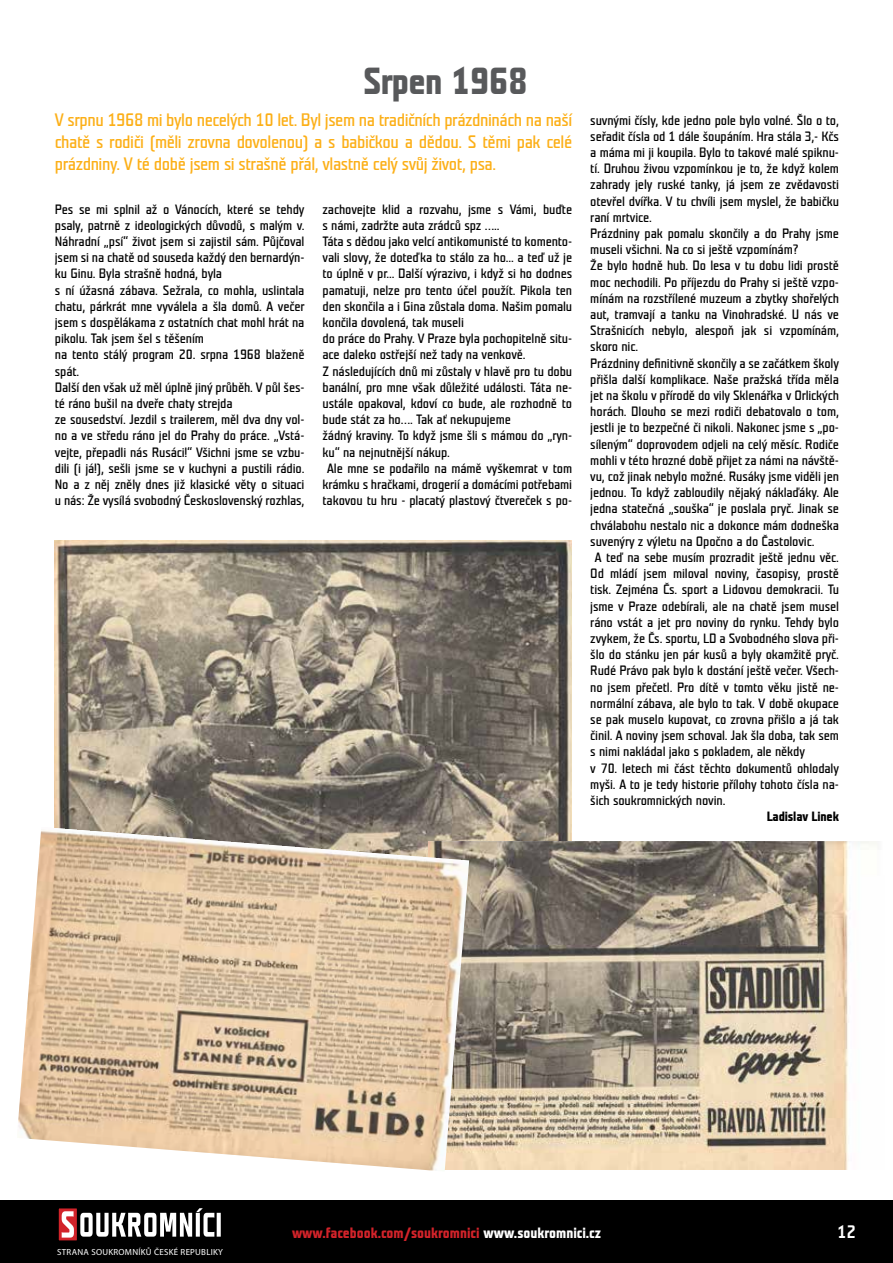
<style>
.page{position:relative;width:893px;height:1263px;background:#fff}
.page>*{position:absolute;margin:0;border:0;box-sizing:border-box;transform-origin:0 0}
.t1{font:700 37.5px "Teuton Normal CE";letter-spacing:-.02em;color:#58595b}
.t2{font:18px/21.6px "Teuton Normal CE";letter-spacing:-.025em;color:#fcaf17;text-align:justify}
.t3{font:18px "Teuton Fett";color:#fff}
.t4{font:700 15px "Teuton Normal CE";color:#d2232a}
.t5{font:13.5px/16.2px "Teuton Normal CE";letter-spacing:-.01em;color:#000}
.t6{font:700 13.5px "Teuton Normal CE";letter-spacing:-.01em;color:#000}
.t7{font:8.85px "Myriad Pro";letter-spacing:.03em;color:#fff}
.s1{color:#fff}
</style>
<div class="page">
<div style="left:0;top:1200px;width:893px;height:63px;background:#000"></div>
<div style="left:58px;top:1207px;width:20px;height:34px;background:#d2232a"></div>
<div style="left:56px;top:1206px;width:23px;height:37px;border:2px solid #000"></div>
<svg style="left:62px;top:1211px;width:12px;height:26px"></svg>
<svg style="left:80px;top:1208px;width:141px;height:28px"></svg>
<img style="left:54px;top:540px;width:517px;height:301px">
<img style="left:469px;top:841px;width:409px;height:328px">
<img style="left:18px;top:827px;width:451px;height:344px">
<h1 class="t1" style="left:363px;top:62px;width:166px">Srpen 1968</h1>
<h2 class="t2" style="left:55px;top:110px;width:519px">V srpnu 1968 mi bylo necelých 10 let. Byl jsem na tradičních prázdninách na naší chatě s rodiči (měli zrovna dovolenou) a s babičkou a dědou. S těmi pak celé prázdniny. V té době jsem si strašně přál, vlastně celý svůj život, psa.</h2>
<p class="t5" style="left:55px;top:201px;width:251px">Pes se mi splnil až o Vánocích, které se tehdy psaly, patrně z ideologických důvodů, s malým v.<br>Náhradní „psí“ život jsem si zajistil sám. Půjčoval jsem si na chatě od souseda každý den bernardýn&shy;ku Ginu. Byla strašně hodná, byla<br>s ní úžasná zábava. Sežrala, co mohla, uslintala chatu, párkrát mne vyválela a šla domů. A večer jsem s dospělákama z ostatních chat mohl hrát na pikolu. Tak jsem šel s těšením<br>na tento stálý program 20. srpna 1968 blaženě spát.<br>Další den však už měl úplně jiný průběh. V půl šes&shy;té ráno bušil na dveře chaty strejda<br>ze sousedství. Jezdil s trailerem, měl dva dny vol&shy;no a ve středu ráno jel do Prahy do práce. „Vstá&shy;vejte, přepadli nás Rusáci!“ Všichni jsme se vzbu&shy;dili (i já!), sešli jsme se v kuchyni a pustili rádio.<br>No a z něj zněly dnes již klasické věty o situaci u nás: Že vysílá svobodný Československý rozhlas,</p>
<p class="t5" style="left:323px;top:201px;width:251px">zachovejte klid a rozvahu, jsme s Vámi, buďte</p>
<p class="t5" style="left:323px;top:217px;width:178px">s námi, zadržte auta zrádců spz …..</p>
<p class="t5" style="left:323px;top:234px;width:251px">Táta s dědou jako velcí antikomunisté to komento-</p>
<p class="t5" style="left:323px;top:250px;width:251px">vali slovy, že doteďka to stálo za ho... a teď už je</p>
<p class="t5" style="left:323px;top:266px;width:251px">to úplně v pr... Další výrazivo, i když si ho dodnes</p>
<p class="t5" style="left:323px;top:282px;width:251px">pamatuji, nelze pro tento účel použít. Pikola ten</p>
<p class="t5" style="left:323px;top:298px;width:251px">den skončila a i Gina zůstala doma. Našim pomalu</p>
<p class="t5" style="left:323px;top:315px;width:143px">končila dovolená, tak museli</p>
<p class="t5" style="left:323px;top:331px;width:251px">do práce do Prahy. V Praze byla pochopitelně situ-</p>
<p class="t5" style="left:323px;top:347px;width:205px">ace daleko ostřejší než tady na venkově.</p>
<p class="t5" style="left:323px;top:363px;width:251px">Z následujících dnů mi zůstaly v hlavě pro tu dobu</p>
<p class="t5" style="left:323px;top:379px;width:251px">banální, pro mne však důležité události. Táta ne-</p>
<p class="t5" style="left:323px;top:396px;width:251px">ustále opakoval, kdoví co bude, ale rozhodně to</p>
<p class="t5" style="left:323px;top:412px;width:190px">bude stát za ho…. Tak ať nekupujeme</p>
<p class="t5" style="left:323px;top:428px;width:251px">žádný kraviny. To když jsme šli s mámou do „ryn-</p>
<p class="t5" style="left:323px;top:444px;width:129px">ku“ na nejnutnější nákup.</p>
<p class="t5" style="left:327px;top:460px;width:246px">Ale mne se podařilo na mámě vyškemrat v tom</p>
<p class="t5" style="left:323px;top:477px;width:251px">krámku s hračkami, drogerií a domácími potřebami</p>
<p class="t5" style="left:323px;top:493px;width:251px">takovou tu hru - placatý plastový čtvereček s po-</p>
<p class="t5" style="left:590px;top:112px;width:250px">suvnými čísly, kde jedno pole bylo volné. Šlo o to,</p>
<p class="t5" style="left:590px;top:129px;width:250px">seřadit čísla od 1 dále šoupáním. Hra stála 3,- Kčs</p>
<p class="t5" style="left:590px;top:145px;width:250px">a máma mi ji koupila. Bylo to takové malé spiknu-</p>
<p class="t5" style="left:590px;top:161px;width:250px">tí. Druhou živou vzpomínkou je to, že když kolem</p>
<p class="t5" style="left:590px;top:177px;width:250px">zahrady jely ruské tanky, já jsem ze zvědavosti</p>
<p class="t5" style="left:590px;top:193px;width:250px">otevřel dvířka. V tu chvíli jsem myslel, že babičku</p>
<p class="t5" style="left:590px;top:210px;width:63px">raní mrtvice.</p>
<p class="t5" style="left:590px;top:226px;width:250px">Prázdniny pak pomalu skončily a do Prahy jsme</p>
<p class="t5" style="left:590px;top:242px;width:209px">museli všichni. Na co si ještě vzpomínám?</p>
<p class="t5" style="left:590px;top:258px;width:250px">Že bylo hodně hub. Do lesa v tu dobu lidi prostě</p>
<p class="t5" style="left:590px;top:274px;width:250px">moc nechodili. Po příjezdu do Prahy si ještě vzpo-</p>
<p class="t5" style="left:590px;top:291px;width:250px">mínám na rozstřílené muzeum a zbytky shořelých</p>
<p class="t5" style="left:590px;top:307px;width:250px">aut, tramvají a tanku na Vinohradské. U nás ve</p>
<p class="t5" style="left:590px;top:323px;width:250px">Strašnicích nebylo, alespoň jak si vzpomínám,</p>
<p class="t5" style="left:590px;top:339px;width:49px">skoro nic.</p>
<p class="t5" style="left:590px;top:355px;width:250px">Prázdniny definitivně skončily a se začátkem školy</p>
<p class="t5" style="left:590px;top:372px;width:250px">přišla další komplikace. Naše pražská třída měla</p>
<p class="t5" style="left:590px;top:388px;width:250px">jet na školu v přírodě do vily Sklenářka v Orlických</p>
<p class="t5" style="left:590px;top:404px;width:250px">horách. Dlouho se mezi rodiči debatovalo o tom,</p>
<p class="t5" style="left:590px;top:420px;width:250px">jestli je to bezpečné či nikoli. Nakonec jsme s „po-</p>
<p class="t5" style="left:590px;top:436px;width:250px">síleným“ doprovodem odjeli na celý měsíc. Rodiče</p>
<p class="t5" style="left:590px;top:453px;width:250px">mohli v této hrozné době přijet za námi na návště-</p>
<p class="t5" style="left:590px;top:469px;width:250px">vu, což jinak nebylo možné. Rusáky jsme viděli jen</p>
<p class="t5" style="left:590px;top:485px;width:250px">jednou. To když zabloudily nějaký náklaďáky. Ale</p>
<p class="t5" style="left:590px;top:501px;width:250px">jedna statečná „souška“ je poslala pryč. Jinak se</p>
<p class="t5" style="left:590px;top:517px;width:250px">chválabohu nestalo nic a dokonce mám dodneška</p>
<p class="t5" style="left:590px;top:534px;width:226px">suvenýry z výletu na Opočno a do Častolovic.</p>
<p class="t5" style="left:595px;top:550px;width:246px">A teď na sebe musím prozradit ještě jednu věc.</p>
<p class="t5" style="left:590px;top:566px;width:250px">Od mládí jsem miloval noviny, časopisy, prostě</p>
<p class="t5" style="left:590px;top:582px;width:250px">tisk. Zejména Čs. sport a Lidovou demokracii. Tu</p>
<p class="t5" style="left:590px;top:598px;width:250px">jsme v Praze odebírali, ale na chatě jsem musel</p>
<p class="t5" style="left:590px;top:615px;width:250px">ráno vstát a jet pro noviny do rynku. Tehdy bylo</p>
<p class="t5" style="left:590px;top:631px;width:250px">zvykem, že Čs. sportu, LD a Svobodného slova při-</p>
<p class="t5" style="left:590px;top:647px;width:250px">šlo do stánku jen pár kusů a byly okamžitě pryč.</p>
<p class="t5" style="left:590px;top:663px;width:250px">Rudé Právo pak bylo k dostání ještě večer. Všech-</p>
<p class="t5" style="left:590px;top:679px;width:250px">no jsem přečetl. Pro dítě v tomto věku jistě ne-</p>
<p class="t5" style="left:590px;top:696px;width:250px">normální zábava, ale bylo to tak. V době okupace</p>
<p class="t5" style="left:590px;top:712px;width:250px">se pak muselo kupovat, co zrovna přišlo a já tak</p>
<p class="t5" style="left:590px;top:728px;width:250px">činil. A noviny jsem schoval. Jak šla doba, tak sem</p>
<p class="t5" style="left:590px;top:744px;width:216px">s nimi nakládal jako s pokladem, ale někdy</p>
<p class="t5" style="left:590px;top:760px;width:250px">v 70. letech mi část těchto dokumentů ohlodaly</p>
<p class="t5" style="left:590px;top:777px;width:250px">myši. A to je tedy historie přílohy tohoto čísla na-</p>
<p class="t5" style="left:590px;top:793px;width:137px">šich soukromnických novin.</p>
<p class="t6" style="left:767px;top:810px;width:74px">Ladislav Linek</p>
<p class="t7" style="left:57px;top:1246px;width:167px">STRANA SOUKROMNÍKŮ ČESKÉ REPUBLIKY</p>
<p class="t4" style="left:292px;top:1225px;width:310px">www.facebook.com/soukromnici <span class="s1">www.soukromnici.cz</span></p>
<h2 class="t3" style="left:837px;top:1223px;width:20px">12</h2>
</div>
